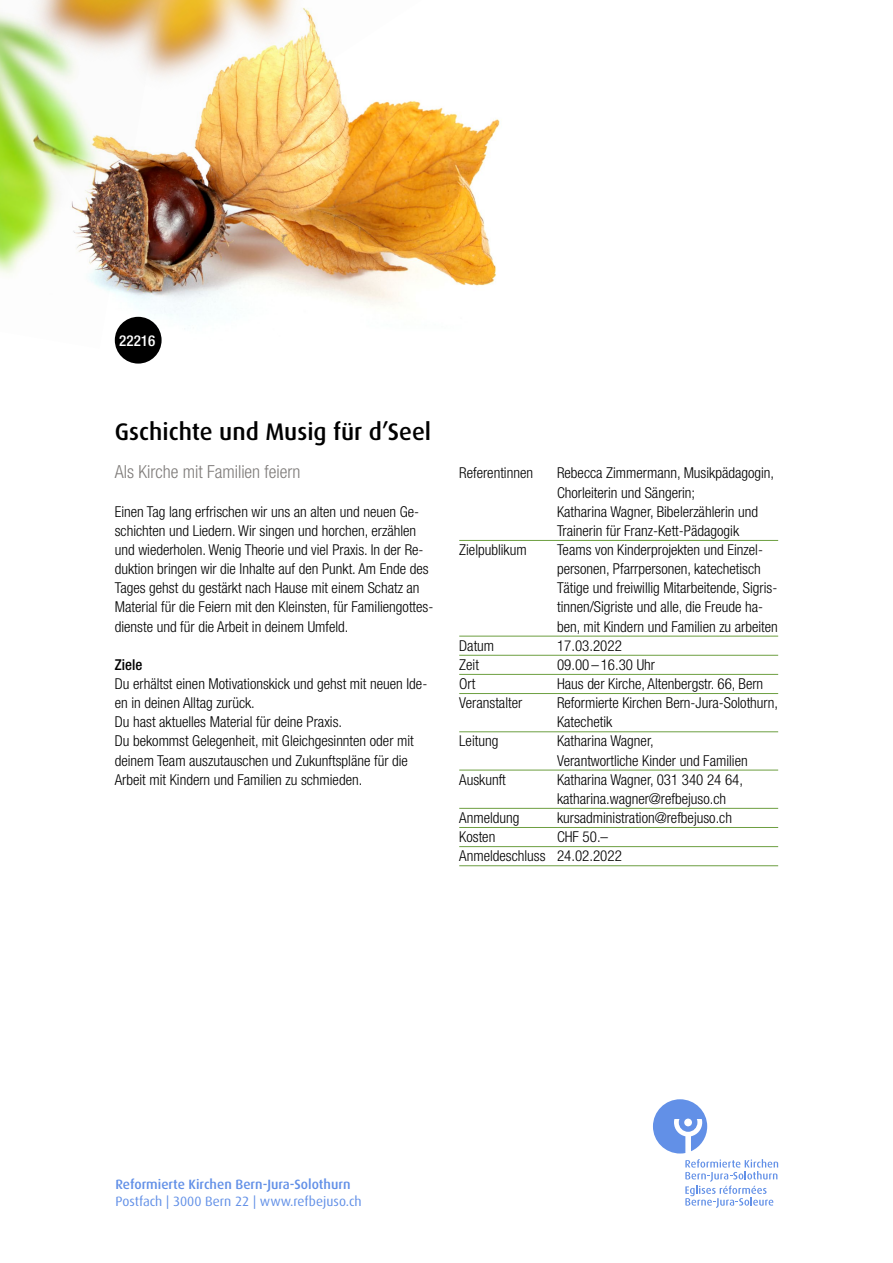
<style>
.page{position:relative;width:893px;height:1263px;background:#fff}
.page>*{position:absolute;margin:0;border:0;box-sizing:border-box;transform-origin:0 0}
.t1{font:500 24px "Dax";color:#000}
.t2{font:300 condensed 18px "Helvetica Neue LT Std";color:#7f7c7a}
.t3{font:300 condensed 15px/19.2px "Helvetica Neue LT Std";color:#000}
.t4{font:500 condensed 15px "Helvetica Neue LT Std";color:#000}
.t5{font:500 condensed 15px "Helvetica Neue LT Std";color:#fff}
.t6{font:500 13.5px "Dax";color:#6290e7}
.t7{font:13.5px "Dax";color:#6290e7}
</style>
<div class="page">
<svg style="left:653px;top:1099px;width:54px;height:54px"></svg>
<svg style="left:685px;top:1159px;width:93px;height:49px"></svg>
<img style="left:0;top:0;width:500px;height:364px">
<hr style="left:459px;top:540px;width:319px;height:1px;background:#6d9f41">
<hr style="left:459px;top:636px;width:319px;height:1px;background:#6d9f41">
<hr style="left:459px;top:655px;width:319px;height:1px;background:#6d9f41">
<hr style="left:459px;top:674px;width:319px;height:1px;background:#6d9f41">
<hr style="left:459px;top:693px;width:319px;height:1px;background:#6d9f41">
<hr style="left:459px;top:731px;width:319px;height:1px;background:#6d9f41">
<hr style="left:459px;top:770px;width:319px;height:1px;background:#6d9f41">
<hr style="left:459px;top:808px;width:319px;height:1px;background:#6d9f41">
<hr style="left:459px;top:827px;width:319px;height:1px;background:#6d9f41">
<hr style="left:459px;top:846px;width:319px;height:1px;background:#6d9f41">
<hr style="left:459px;top:865px;width:319px;height:1px;background:#6d9f41">
<div style="left:115px;top:317px;width:47px;height:47px;background:#000;border-radius:50%"></div>
<p class="t5" style="left:119px;top:331px;width:37px">22216</p>
<h1 class="t1" style="left:115px;top:418px;width:318px">Gschichte und Musig für d’Seel</h1>
<p class="t2" style="left:115px;top:462px;width:187px">Als Kirche mit Familien feiern</p>
<p class="t3" style="left:115px;top:502px;width:320px">Einen Tag lang erfrischen wir uns an alten und neuen Ge&shy;schichten und Liedern. Wir singen und horchen, erzählen und wiederholen. Wenig Theorie und viel Praxis. In der Re&shy;duktion bringen wir die Inhalte auf den Punkt. Am Ende des Tages gehst du gestärkt nach Hause mit einem Schatz an Material für die Feiern mit den Kleinsten, für Familiengottes&shy;dienste und für die Arbeit in deinem Umfeld.</p>
<p class="t4" style="left:115px;top:655px;width:29px">Ziele</p>
<p class="t3" style="left:115px;top:674px;width:314px">Du erhältst einen Motivationskick und gehst mit neuen Ide&shy;en in deinen Alltag zurück.<br>Du hast aktuelles Material für deine Praxis.<br>Du bekommst Gelegenheit, mit Gleichgesinnten oder mit deinem Team auszutauschen und Zukunftspläne für die Arbeit mit Kindern und Familien zu schmieden.</p>
<p class="t3" style="left:459px;top:463px;width:75px">Referentinnen</p>
<p class="t3" style="left:557px;top:463px;width:219px">Rebecca Zimmermann, Musikpädagogin, Chorleiterin und Sängerin;<br>Katharina Wagner, Bibelerzählerin und Trainerin für Franz-Kett-Pädagogik</p>
<p class="t3" style="left:459px;top:540px;width:69px">Zielpublikum</p>
<p class="t3" style="left:557px;top:540px;width:222px">Teams von Kinderprojekten und Einzel&shy;personen, Pfarrpersonen, katechetisch Tätige und freiwillig Mitarbeitende, Sigris&shy;tinnen/Sigriste und alle, die Freude ha&shy;ben, mit Kindern und Familien zu arbeiten</p>
<p class="t3" style="left:459px;top:636px;width:37px">Datum</p>
<p class="t3" style="left:557px;top:636px;width:66px">17.03.2022</p>
<p class="t3" style="left:459px;top:655px;width:21px">Zeit</p>
<p class="t3" style="left:557px;top:655px;width:99px">09.00 –16.30 Uhr</p>
<p class="t3" style="left:459px;top:674px;width:18px">Ort</p>
<p class="t3" style="left:557px;top:674px;width:208px">Haus der Kirche, Altenbergstr. 66, Bern</p>
<p class="t3" style="left:459px;top:693px;width:65px">Veranstalter</p>
<p class="t3" style="left:557px;top:693px;width:222px">Reformierte Kirchen Bern-Jura-Solothurn,<br>Katechetik</p>
<p class="t3" style="left:459px;top:731px;width:41px">Leitung</p>
<p class="t3" style="left:557px;top:731px;width:192px">Katharina Wagner,<br>Verantwortliche Kinder und Familien</p>
<p class="t3" style="left:459px;top:770px;width:48px">Auskunft</p>
<p class="t3" style="left:557px;top:770px;width:188px">Katharina Wagner, 031 340 24 64, katharina.wagner@refbejuso.ch</p>
<p class="t3" style="left:459px;top:808px;width:62px">Anmeldung</p>
<p class="t3" style="left:557px;top:808px;width:176px">kursadministration@refbejuso.ch</p>
<p class="t3" style="left:459px;top:827px;width:38px">Kosten</p>
<p class="t3" style="left:459px;top:827px;width:164px;text-indent:98px">CHF 50.–<br>Anmeldeschluss 24.02.2022</p>
<p class="t6" style="left:115px;top:1177px;width:237px">Reformierte Kirchen Bern-Jura-Solothurn</p>
<p class="t7" style="left:115px;top:1193px;width:248px">Postfach | 3000 Bern 22 | www.refbejuso.ch</p>
</div>
